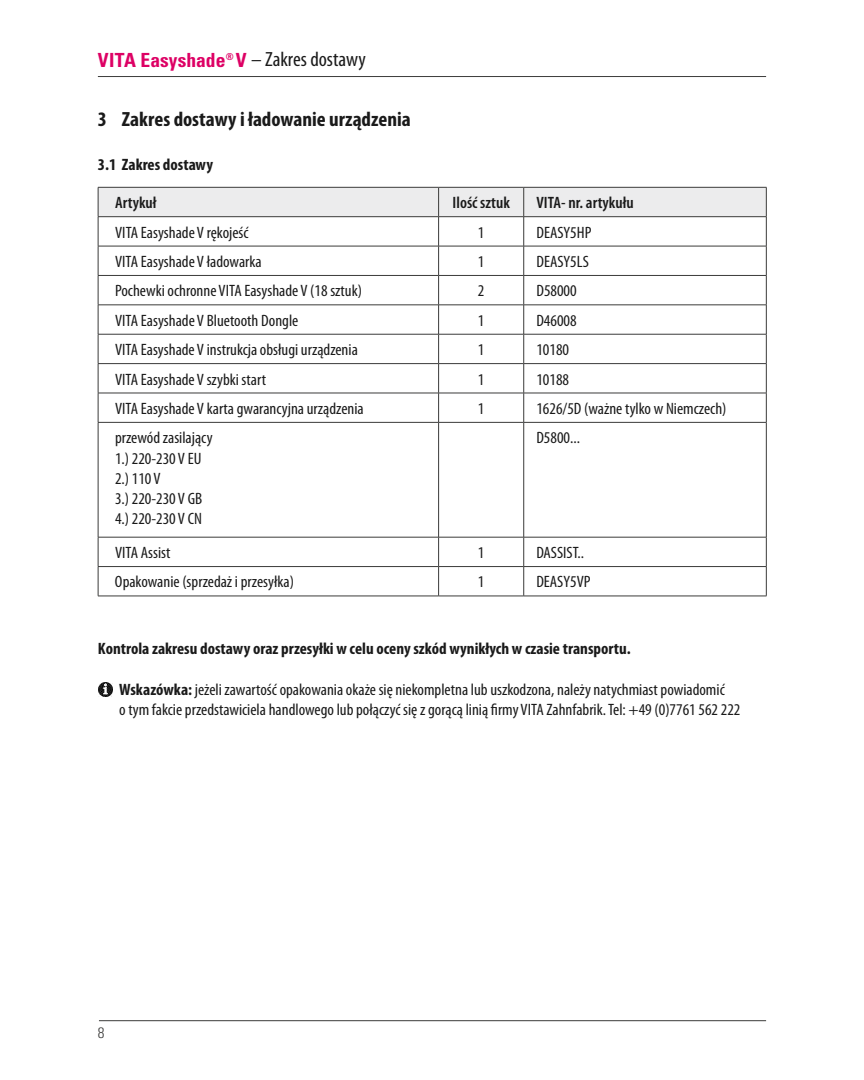
<style>
.page{position:relative;width:864px;height:1080px;background:#fff}
.page>*{position:absolute;margin:0;border:0;box-sizing:border-box;transform-origin:0 0}
.t1{font:700 condensed 20.7px "Myriad Pro";color:#1a1a1a}
.t2{font:700 condensed 19.5px "Univers LT";color:#dd0064}
.t3{font:condensed 16.5px/20.2px "Myriad Pro";color:#1a1a1a}
.t4{font:700 condensed 16.5px "Myriad Pro";color:#1a1a1a}
.t5{font:600 condensed 16.5px "Myriad Pro";color:#1a1a1a}
.t6{font:300 condensed 15px "Univers LT";color:#3b3b3a}
.s1{font-family:"Myriad Pro";font-weight:400;font-size:20.7px;color:#1a1a1a}
.s2{font-weight:700}
</style>
<div class="page">
<hr style="left:98px;top:76px;width:667px;height:1px;background:#3b3b3a">
<hr style="left:99px;top:1020px;width:666px;height:1px;background:#3b3b3a">
<svg style="left:98px;top:187px;width:668px;height:235px"></svg>
<hr style="left:98px;top:422px;width:340px;height:1px;background:#3b3b3a">
<hr style="left:98px;top:423px;width:1px;height:114px;background:#3b3b3a">
<hr style="left:438px;top:422px;width:85px;height:1px;background:#3b3b3a">
<hr style="left:438px;top:423px;width:1px;height:114px;background:#3b3b3a">
<hr style="left:523px;top:422px;width:243px;height:1px;background:#3b3b3a">
<hr style="left:523px;top:423px;width:1px;height:114px;background:#3b3b3a">
<hr style="left:765px;top:423px;width:1px;height:114px;background:#3b3b3a">
<hr style="left:98px;top:537px;width:340px;height:1px;background:#3b3b3a">
<hr style="left:438px;top:537px;width:85px;height:1px;background:#3b3b3a">
<hr style="left:523px;top:537px;width:243px;height:1px;background:#3b3b3a">
<hr style="left:98px;top:566px;width:340px;height:1px;background:#3b3b3a">
<svg style="left:98px;top:537px;width:1px;height:59px"></svg>
<hr style="left:438px;top:566px;width:85px;height:1px;background:#3b3b3a">
<svg style="left:438px;top:537px;width:1px;height:59px"></svg>
<hr style="left:523px;top:566px;width:243px;height:1px;background:#3b3b3a">
<svg style="left:523px;top:537px;width:1px;height:59px"></svg>
<svg style="left:765px;top:537px;width:1px;height:59px"></svg>
<hr style="left:98px;top:596px;width:340px;height:1px;background:#3b3b3a">
<hr style="left:438px;top:596px;width:85px;height:1px;background:#3b3b3a">
<hr style="left:523px;top:596px;width:243px;height:1px;background:#3b3b3a">
<img style="left:98px;top:682px;width:14px;height:14px">
<p class="t2" style="left:98px;top:48px;width:269px">VITA Easyshade<sup>®</sup> V <span class="s1">– Zakres dostawy</span></p>
<p class="t1" style="left:98px;top:108px;width:314px">3 Zakres dostawy i ładowanie urządzenia</p>
<p class="t4" style="left:98px;top:156px;width:117px">3.1 Zakres dostawy</p>
<p class="t5" style="left:115px;top:194px;width:43px">Artykuł</p>
<p class="t5" style="left:452px;top:194px;width:59px">Ilość sztuk</p>
<p class="t5" style="left:536px;top:194px;width:99px">VITA- nr. artykułu</p>
<p class="t3" style="left:115px;top:222px;width:135px">VITA Easyshade V rękojeść</p>
<p class="t3" style="left:478px;top:222px;width:8px">1</p>
<p class="t3" style="left:536px;top:222px;width:56px">DEASY5HP</p>
<p class="t3" style="left:115px;top:252px;width:148px">VITA Easyshade V ładowarka</p>
<p class="t3" style="left:477px;top:252px;width:8px">1</p>
<p class="t3" style="left:536px;top:252px;width:54px">DEASY5LS</p>
<p class="t3" style="left:115px;top:281px;width:248px">Pochewki ochronne VITA Easyshade V (18 sztuk)</p>
<p class="t3" style="left:477px;top:281px;width:8px">2</p>
<p class="t3" style="left:536px;top:281px;width:42px">D58000</p>
<p class="t3" style="left:115px;top:310px;width:185px">VITA Easyshade V Bluetooth Dongle</p>
<p class="t3" style="left:477px;top:310px;width:8px">1</p>
<p class="t3" style="left:536px;top:310px;width:42px">D46008</p>
<p class="t3" style="left:115px;top:340px;width:244px">VITA Easyshade V instrukcja obsługi urządzenia</p>
<p class="t3" style="left:477px;top:340px;width:8px">1</p>
<p class="t3" style="left:536px;top:340px;width:34px">10180</p>
<p class="t3" style="left:115px;top:369px;width:152px">VITA Easyshade V szybki start</p>
<p class="t3" style="left:477px;top:369px;width:8px">1</p>
<p class="t3" style="left:536px;top:369px;width:34px">10188</p>
<p class="t3" style="left:115px;top:399px;width:250px">VITA Easyshade V karta gwarancyjna urządzenia</p>
<p class="t3" style="left:477px;top:399px;width:8px">1</p>
<p class="t3" style="left:536px;top:399px;width:192px">1626/5D (ważne tylko w Niemczech)</p>
<p class="t3" style="left:115px;top:428px;width:99px">przewód zasilający<br>1.) 220-230 V EU<br>2.) 110 V<br>3.) 220-230 V GB<br>4.) 220-230 V CN</p>
<p class="t3" style="left:536px;top:428px;width:45px">D5800...</p>
<p class="t3" style="left:115px;top:543px;width:57px">VITA Assist</p>
<p class="t3" style="left:477px;top:543px;width:8px">1</p>
<p class="t3" style="left:536px;top:543px;width:49px">DASSIST..</p>
<p class="t3" style="left:115px;top:572px;width:180px">Opakowanie (sprzedaż i przesyłka)</p>
<p class="t3" style="left:477px;top:572px;width:8px">1</p>
<p class="t3" style="left:536px;top:572px;width:56px">DEASY5VP</p>
<p class="t4" style="left:98px;top:640px;width:534px">Kontrola zakresu dostawy oraz przesyłki w celu oceny szkód wynikłych w czasie transportu.</p>
<p class="t3" style="left:119px;top:680px;width:622px"><span class="s2">Wskazówka:</span> jeżeli zawartość opakowania okaże się niekompletna lub uszkodzona, należy natychmiast powiadomić<br>o tym fakcie przedstawiciela handlowego lub połączyć się z gorącą linią firmy VITA Zahnfabrik. Tel: +49 (0)7761 562 222</p>
<p class="t6" style="left:98px;top:1024px;width:8px">8</p>
</div>
